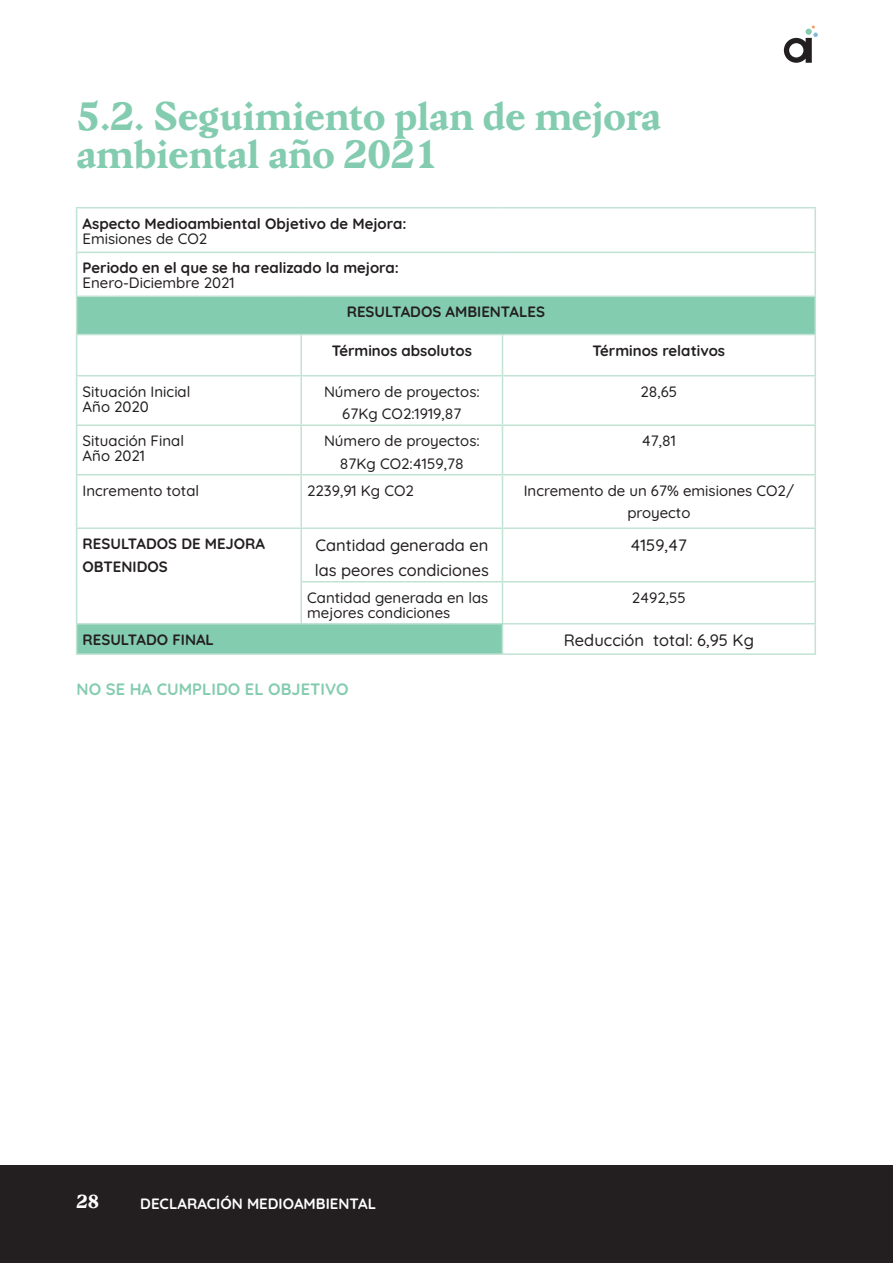
<style>
.page{position:relative;width:893px;height:1263px;background:#fff}
.page>*{position:absolute;margin:0;border:0;box-sizing:border-box;transform-origin:0 0}
.t1{font:700 37.5px/37.5px "HK Kontrast";color:#84ccb0}
.t2{font:700 18px "HK Kontrast";color:#fff}
.t3{font:500 16.5px/24.8px "Quicksand";color:#231f20}
.t4{font:700 16.5px "Quicksand";color:#84ccb0}
.t5{font:500 15px/15px "Quicksand";color:#231f20}
.t6{font:700 15px/22.5px "Quicksand";color:#231f20}
.t7{font:700 15px "Quicksand";color:#fff}
</style>
<div class="page">
<div style="left:1px;top:1165px;width:892px;height:97px;background:#231f20"></div>
<svg style="left:784px;top:26px;width:34px;height:37px"></svg>
<div style="left:77px;top:296px;width:738px;height:39px;background:#84ccb0"></div>
<div style="left:77px;top:624px;width:425px;height:30px;background:#84ccb0"></div>
<hr style="left:76px;top:207px;width:225px;height:1px;background:#c1e3d4">
<hr style="left:76px;top:208px;width:1px;height:44px;background:#c1e3d4">
<hr style="left:301px;top:207px;width:201px;height:1px;background:#c1e3d4">
<hr style="left:502px;top:207px;width:314px;height:1px;background:#c1e3d4">
<hr style="left:814px;top:208px;width:2px;height:44px;background:#c1e3d4">
<hr style="left:76px;top:252px;width:225px;height:1px;background:#c1e3d4">
<hr style="left:76px;top:253px;width:1px;height:43px;background:#c1e3d4">
<hr style="left:301px;top:252px;width:201px;height:1px;background:#c1e3d4">
<hr style="left:502px;top:252px;width:314px;height:1px;background:#c1e3d4">
<hr style="left:814px;top:253px;width:2px;height:43px;background:#c1e3d4">
<hr style="left:76px;top:296px;width:225px;height:1px;background:#c1e3d4">
<hr style="left:76px;top:297px;width:1px;height:37px;background:#c1e3d4">
<hr style="left:301px;top:296px;width:201px;height:1px;background:#c1e3d4">
<hr style="left:502px;top:296px;width:314px;height:1px;background:#c1e3d4">
<hr style="left:814px;top:297px;width:2px;height:37px;background:#c1e3d4">
<hr style="left:76px;top:334px;width:225px;height:1px;background:#c1e3d4">
<hr style="left:76px;top:335px;width:1px;height:40px;background:#c1e3d4">
<hr style="left:301px;top:334px;width:201px;height:1px;background:#c1e3d4">
<hr style="left:300px;top:335px;width:2px;height:40px;background:#c1e3d4">
<hr style="left:502px;top:334px;width:314px;height:1px;background:#c1e3d4">
<hr style="left:502px;top:335px;width:1px;height:40px;background:#c1e3d4">
<hr style="left:814px;top:335px;width:2px;height:40px;background:#c1e3d4">
<hr style="left:76px;top:375px;width:225px;height:1px;background:#c1e3d4">
<hr style="left:76px;top:376px;width:1px;height:48px;background:#c1e3d4">
<hr style="left:301px;top:375px;width:201px;height:1px;background:#c1e3d4">
<hr style="left:300px;top:376px;width:2px;height:48px;background:#c1e3d4">
<hr style="left:502px;top:375px;width:314px;height:1px;background:#c1e3d4">
<hr style="left:502px;top:376px;width:1px;height:48px;background:#c1e3d4">
<hr style="left:814px;top:376px;width:2px;height:48px;background:#c1e3d4">
<hr style="left:76px;top:424px;width:225px;height:2px;background:#c1e3d4">
<hr style="left:76px;top:426px;width:1px;height:48px;background:#c1e3d4">
<hr style="left:301px;top:424px;width:201px;height:2px;background:#c1e3d4">
<hr style="left:300px;top:426px;width:2px;height:48px;background:#c1e3d4">
<hr style="left:502px;top:424px;width:314px;height:2px;background:#c1e3d4">
<hr style="left:502px;top:426px;width:1px;height:48px;background:#c1e3d4">
<hr style="left:814px;top:426px;width:2px;height:48px;background:#c1e3d4">
<hr style="left:76px;top:474px;width:225px;height:1px;background:#c1e3d4">
<hr style="left:76px;top:475px;width:1px;height:52px;background:#c1e3d4">
<hr style="left:301px;top:474px;width:201px;height:1px;background:#c1e3d4">
<hr style="left:300px;top:475px;width:2px;height:52px;background:#c1e3d4">
<hr style="left:502px;top:474px;width:314px;height:1px;background:#c1e3d4">
<hr style="left:502px;top:475px;width:1px;height:52px;background:#c1e3d4">
<hr style="left:814px;top:475px;width:2px;height:52px;background:#c1e3d4">
<hr style="left:76px;top:527px;width:225px;height:2px;background:#c1e3d4">
<hr style="left:76px;top:529px;width:1px;height:53px;background:#c1e3d4">
<hr style="left:301px;top:527px;width:201px;height:2px;background:#c1e3d4">
<hr style="left:300px;top:529px;width:2px;height:52px;background:#c1e3d4">
<hr style="left:502px;top:527px;width:314px;height:2px;background:#c1e3d4">
<hr style="left:502px;top:529px;width:1px;height:52px;background:#c1e3d4">
<hr style="left:814px;top:529px;width:2px;height:52px;background:#c1e3d4">
<hr style="left:76px;top:582px;width:1px;height:41px;background:#c1e3d4">
<hr style="left:300px;top:581px;width:202px;height:1px;background:#c1e3d4">
<hr style="left:300px;top:582px;width:2px;height:41px;background:#c1e3d4">
<hr style="left:502px;top:581px;width:314px;height:1px;background:#c1e3d4">
<hr style="left:502px;top:582px;width:1px;height:41px;background:#c1e3d4">
<hr style="left:814px;top:582px;width:2px;height:41px;background:#c1e3d4">
<hr style="left:502px;top:623px;width:314px;height:1px;background:#c1e3d4">
<hr style="left:814px;top:624px;width:2px;height:29px;background:#c1e3d4">
<hr style="left:502px;top:653px;width:314px;height:2px;background:#c1e3d4">
<hr style="left:76px;top:623px;width:225px;height:1px;background:#c1e3d4">
<svg style="left:76px;top:624px;width:1px;height:29px"></svg>
<hr style="left:301px;top:623px;width:201px;height:1px;background:#c1e3d4">
<svg style="left:502px;top:624px;width:1px;height:29px"></svg>
<hr style="left:76px;top:653px;width:225px;height:2px;background:#c1e3d4">
<hr style="left:301px;top:653px;width:201px;height:2px;background:#c1e3d4">
<h1 class="t1" style="left:77px;top:98px;width:586px">5.2. Seguimiento plan de mejora ambiental año 2021</h1>
<p class="t6" style="left:83px;top:211px;width:325px">Aspecto Medioambiental Objetivo de Mejora:</p>
<p class="t5" style="left:83px;top:229px;width:126px">Emisiones de CO2</p>
<p class="t6" style="left:83px;top:255px;width:318px">Periodo en el que se ha realizado la mejora:</p>
<p class="t5" style="left:83px;top:274px;width:153px">Enero-Diciembre 2021</p>
<p class="t6" style="left:347px;top:299px;width:200px">RESULTADOS AMBIENTALES</p>
<p class="t6" style="left:332px;top:337px;width:142px">Términos absolutos</p>
<p class="t6" style="left:593px;top:337px;width:134px">Términos relativos</p>
<p class="t5" style="left:83px;top:382px;width:109px">Situación Inicial<br>Año 2020</p>
<p class="t5" style="left:324px;top:379px;width:157px;line-height:22.5px;text-align:center">Número de proyectos:<br>67Kg CO2:1919,87</p>
<p class="t5" style="left:640px;top:382px;width:38px">28,65</p>
<p class="t5" style="left:83px;top:432px;width:103px">Situación Final<br>Año 2021</p>
<p class="t5" style="left:324px;top:428px;width:157px;line-height:22.5px;text-align:center">Número de proyectos:<br>87Kg CO2:4159,78</p>
<p class="t5" style="left:642px;top:432px;width:36px">47,81</p>
<p class="t5" style="left:83px;top:481px;width:118px">Incremento total</p>
<p class="t5" style="left:307px;top:481px;width:108px">2239,91 Kg CO2</p>
<p class="t5" style="left:524px;top:478px;width:272px;line-height:22.5px;text-align:center">Incremento de un 67% emisiones CO2/ proyecto</p>
<p class="t6" style="left:83px;top:531px;width:184px">RESULTADOS DE MEJORA<br>OBTENIDOS</p>
<p class="t3" style="left:315px;top:531px;width:176px">Cantidad generada en las peores condiciones</p>
<p class="t3" style="left:631px;top:531px;width:58px">4159,47</p>
<p class="t5" style="left:307px;top:588px;width:183px">Cantidad generada en las mejores condiciones</p>
<p class="t5" style="left:632px;top:588px;width:56px">2492,55</p>
<p class="t6" style="left:83px;top:627px;width:133px">RESULTADO FINAL</p>
<p class="t3" style="left:564px;top:626px;width:192px">Reducción total: 6,95 Kg</p>
<p class="t4" style="left:77px;top:676px;width:273px">NO SE HA CUMPLIDO EL OBJETIVO</p>
<p class="t2" style="left:77px;top:1190px;width:24px">28</p>
<p class="t7" style="left:140px;top:1192px;width:237px">DECLARACIÓN MEDIOAMBIENTAL</p>
</div>
